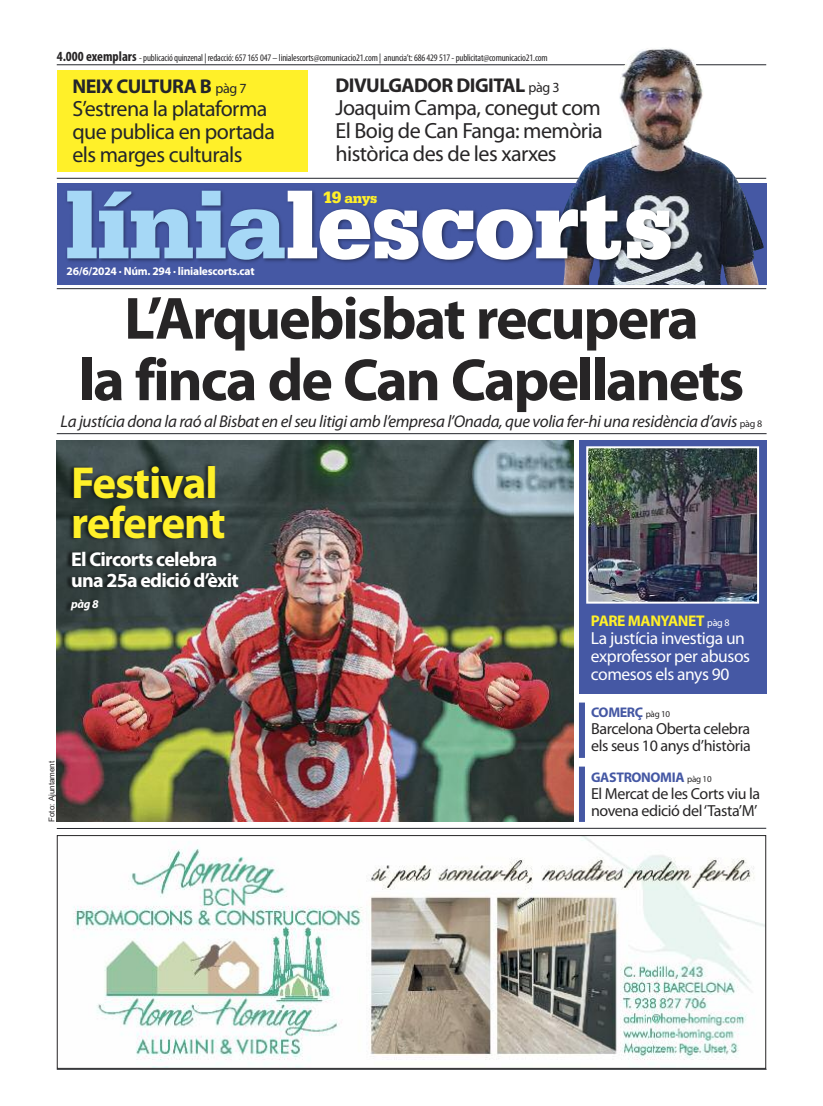
<style>
.page{position:relative;width:823px;height:1106px;background:#fff}
.page>*{position:absolute;margin:0;border:0;box-sizing:border-box;transform-origin:0 0}
.t1{font:900 100px "Serifa";letter-spacing:-.015em;color:#fff}
.t2{font:700 60px/61.5px "Myriad Pro";letter-spacing:-.035em;color:#272526;text-align:center}
.t3{font:700 45px/40px "Myriad Pro";letter-spacing:-.025em;color:#fff029}
.t4{font:22px/23px "Myriad Pro";letter-spacing:-.025em;color:#272526;text-align:justify}
.t5{font:22px/23px "Myriad Pro";letter-spacing:-.025em;color:#23252b}
.t6{font:700 20px/21px "Myriad Pro";letter-spacing:-.035em;color:#fff}
.t7{font:700 20px "Myriad Pro";letter-spacing:-.025em;color:#272526}
.t8{font:700 20px "Myriad Pro";letter-spacing:-.025em;color:#23252b}
.t9{font:17.5px/18px "Myriad Pro";letter-spacing:-.025em;color:#fff}
.t10{font:italic 17px "Myriad Pro";letter-spacing:-.02em;color:#272526}
.t11{font:16px/17px "Myriad Pro";letter-spacing:-.025em;color:#272526}
.t12{font:700 15.5px "Myriad Pro";letter-spacing:-.025em;color:#fff029}
.t13{font:900 14.5px "Serifa";color:#fff029}
.t14{font:700 14px "Myriad Pro";letter-spacing:-.025em;color:#4558a4}
.t15{font:italic 700 12px "Myriad Pro";color:#fff}
.t16{font:700 11.5px "Myriad Pro";letter-spacing:-.02em;color:#fff}
.t17{font:condensed 10px "Myriad Pro";letter-spacing:-.015em;color:#272526}
.t18{font:8px "Arial";color:#272526}
.s1{font-weight:700;font-size:14px}
.s2{font-weight:400;font-size:14px}
.s3{color:#a6d8f6}
.s4{font-size:17.5px}
.s5{font-style:normal;font-size:10px}
.s6{font-weight:400;font-size:10px;color:#fff}
.s7{font-weight:400;font-size:9px;color:#272526}
</style>
<div class="page">
<hr style="left:57px;top:64px;width:708px;height:1px;background:#23252b">
<hr style="left:57px;top:178px;width:708px;height:1px;background:#23252b">
<hr style="left:57px;top:288px;width:708px;height:1px;background:#23252b">
<img style="left:550px;top:48px;width:213px;height:237px">
<img style="left:56px;top:172px;width:658px;height:118px">
<hr style="left:57px;top:1069px;width:709px;height:1px;background:#23252b">
<hr style="left:57px;top:828px;width:708px;height:1px;background:#23252b">
<img style="left:73px;top:837px;width:690px;height:224px">
<div style="left:57px;top:835px;width:708px;height:233px;border:1px solid #272526"></div>
<div style="left:578px;top:440px;width:187px;height:253px;background:#4558a4"></div>
<img style="left:589px;top:449px;width:166px;height:151px">
<div style="left:586px;top:446px;width:172px;height:157px;border:2px solid #fff"></div>
<div style="left:578px;top:702px;width:6px;height:56px;background:#4558a4"></div>
<div style="left:578px;top:766px;width:6px;height:56px;background:#4558a4"></div>
<img style="left:57px;top:440px;width:516px;height:382px">
<hr style="left:57px;top:433px;width:709px;height:1px;background:#23252b">
<div style="left:57px;top:70px;width:250px;height:102px;background:#fff029"></div>
<img style="left:61px;top:543px;width:325px;height:99px">
<img style="left:59px;top:453px;width:289px;height:138px">
<p class="t17" style="left:57px;top:54px;width:492px"><span class="s1">4.000 exemplars</span> -publicacióquinzenal | redacció:657165047 – linialescorts@comunicacio21.com| anuncia’t:686429517-publicitat@comunicacio21.com</p>
<h3 class="t8" style="left:72px;top:78px;width:176px">NEIX CULTURA B <span class="s2">pàg 7</span></h3>
<h3 class="t5" style="left:72px;top:98px;width:204px">S’estrena la plataforma que publica en portada els marges culturals</h3>
<h3 class="t7" style="left:335px;top:78px;width:226px">DIVULGADOR DIGITAL <span class="s2">pàg 3</span></h3>
<h3 class="t4" style="left:335px;top:98px;width:269px">Joaquim Campa, conegut com El Boig de Can Fanga: memòria històrica des de les xarxes</h3>
<h1 class="t1" style="left:65px;top:167px;width:610px"><span class="s3">línia</span>lescorts</h1>
<p class="t16" style="left:66px;top:266px;width:189px">26/6/2024 · Núm. 294 · linialescorts.cat</p>
<h3 class="t13" style="left:322px;top:189px;width:56px"><span class="s4">19</span> anys</h3>
<h2 class="t2" style="left:79px;top:292px;width:666px">L’Arquebisbat recupera<br>la finca de Can Capellanets</h2>
<h3 class="t10" style="left:61px;top:415px;width:702px">La justícia dona la raó al Bisbat en el seu litigi amb l’empresa l’Onada, que volia fer-hi una residència d’avis <span class="s5">pàg 8</span></h3>
<h3 class="t3" style="left:71px;top:466px;width:156px">Festival referent</h3>
<h3 class="t6" style="left:71px;top:550px;width:169px">El Circorts celebra una 25a edició d’èxit</h3>
<p class="t15" style="left:71px;top:599px;width:29px">pàg 8</p>
<p class="t18" style="left:47px;top:822px;width:62px;rotate:-90deg">Foto: Ajuntament</p>
<h3 class="t12" style="left:590px;top:615px;width:140px">PARE MANYANET <span class="s6">pàg 8</span></h3>
<h3 class="t9" style="left:590px;top:630px;width:160px">La justícia investiga un exprofessor per abusos comesos els anys 90</h3>
<h3 class="t14" style="left:590px;top:707px;width:81px">COMERÇ <span class="s7">pàg 10</span></h3>
<h3 class="t11" style="left:590px;top:721px;width:161px">Barcelona Oberta celebra els seus 10 anys d’història</h3>
<h3 class="t14" style="left:590px;top:771px;width:122px">GASTRONOMIA <span class="s7">pàg 10</span></h3>
<h3 class="t11" style="left:590px;top:786px;width:171px">El Mercat de les Corts viu la novena edició del‘Tasta’M’</h3>
</div>
